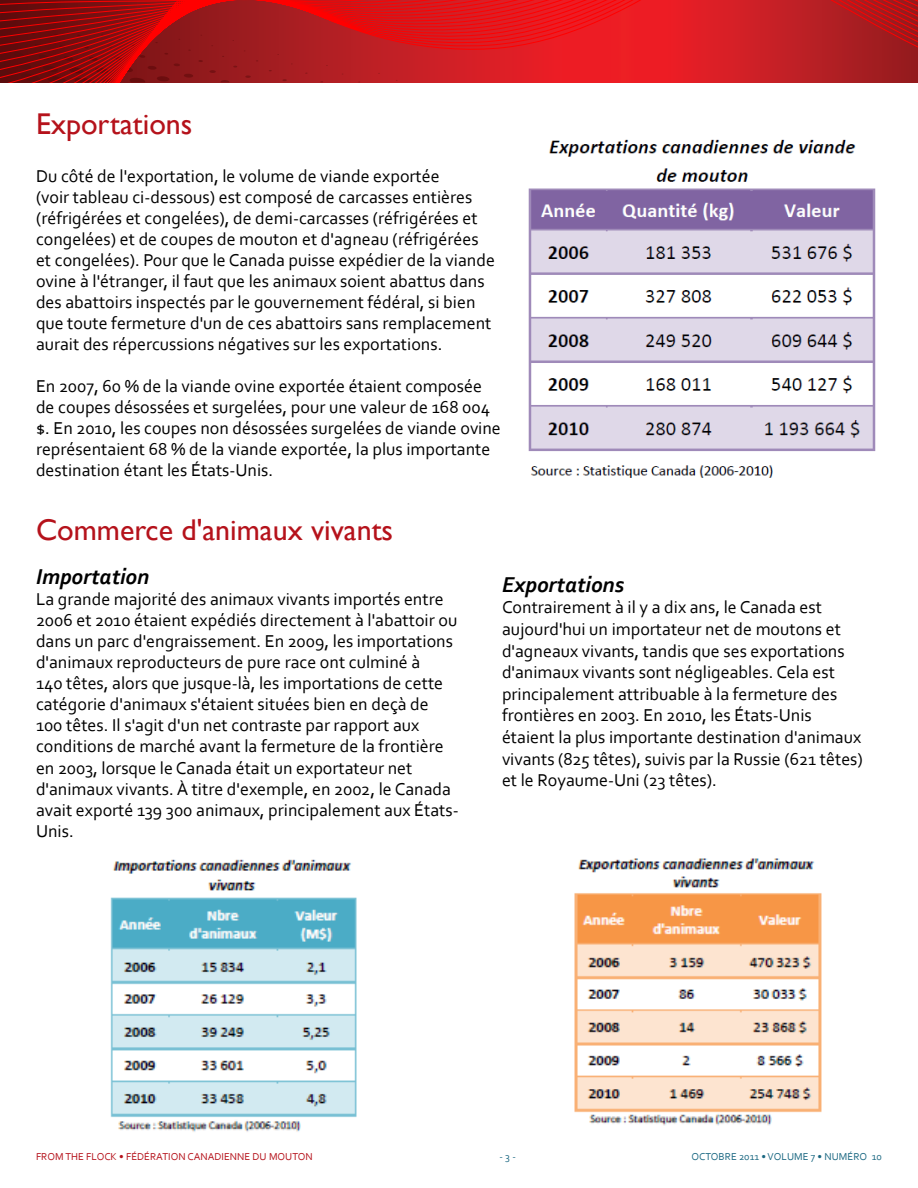
<style>
.page{position:relative;width:918px;height:1188px;background:#fff}
.page>*{position:absolute;margin:0;border:0;box-sizing:border-box;transform-origin:0 0}
.t1{font:30px "Gill Sans";color:#b5121b}
.t2{font:italic 700 22.5px "Corbel";color:#000}
.t3{font:18px/21px "Corbel";color:#000}
.t4{font:10.5px "Corbel";color:#b5121b}
.t5{font:10.5px "Corbel";color:#1b6882}
</style>
<div class="page">
<svg style="left:0;top:0;width:918px;height:82px"></svg>
<img style="left:528px;top:139px;width:348px;height:339px">
<img style="left:110px;top:859px;width:247px;height:273px">
<img style="left:574px;top:858px;width:248px;height:268px">
<h1 class="t1" style="left:36px;top:106px;width:158px">Exportations</h1>
<p class="t3" style="left:36px;top:165px;width:461px">Du côté de l'exportation, le volume de viande exportée<br>(voir tableau ci-dessous) est composé de carcasses entières (réfrigérées et congelées), de demi-carcasses (réfrigérées et congelées) et de coupes de mouton et d'agneau (réfrigérées et congelées). Pour que le Canada puisse expédier de la viande ovine à l'étranger, il faut que les animaux soient abattus dans des abattoirs inspectés par le gouvernement fédéral, si bien que toute fermeture d'un de ces abattoirs sans remplacement aurait des répercussions négatives sur les exportations.</p>
<p class="t3" style="left:36px;top:375px;width:466px">En 2007, 60 % de la viande ovine exportée étaient composée de coupes désossées et surgelées, pour une valeur de 168 004 $. En 2010, les coupes non désossées surgelées de viande ovine représentaient 68 % de la viande exportée, la plus importante destination étant les États-Unis.</p>
<h1 class="t1" style="left:36px;top:513px;width:359px">Commerce d'animaux vivants</h1>
<p class="t2" style="left:36px;top:563px;width:115px">Importation</p>
<p class="t3" style="left:36px;top:589px;width:424px">La grande majorité des animaux vivants importés entre 2006 et 2010 étaient expédiés directement à l'abattoir ou dans un parc d'engraissement. En 2009, les importations d'animaux reproducteurs de pure race ont culminé à<br>140 têtes, alors que jusque-là, les importations de cette catégorie d'animaux s'étaient situées bien en deçà de 100 têtes. Il s'agit d'un net contraste par rapport aux conditions de marché avant la fermeture de la frontière en 2003, lorsque le Canada était un exportateur net d'animaux vivants. À titre d'exemple, en 2002, le Canada avait exporté 139 300 animaux, principalement aux États-Unis.</p>
<p class="t2" style="left:502px;top:571px;width:124px">Exportations</p>
<p class="t3" style="left:502px;top:596px;width:362px;line-height:21.6px">Contrairement à il y a dix ans, le Canada est aujourd'hui un importateur net de moutons et d'agneaux vivants, tandis que ses exportations d'animaux vivants sont négligeables. Cela est principalement attribuable à la fermeture des frontières en 2003. En 2010, les États-Unis étaient la plus importante destination d'animaux vivants (825 têtes), suivis par la Russie (621 têtes) et le Royaume-Uni (23 têtes).</p>
<p class="t4" style="left:36px;top:1150px;width:278px">FROM THE FLOCK • FÉDÉRATION CANADIENNE DU MOUTON</p>
<p class="t5" style="left:499px;top:1150px;width:18px">- 3 -</p>
<p class="t5" style="left:691px;top:1150px;width:192px">OCTOBRE 2011 • VOLUME 7 • NUMÉRO 10</p>
</div>
